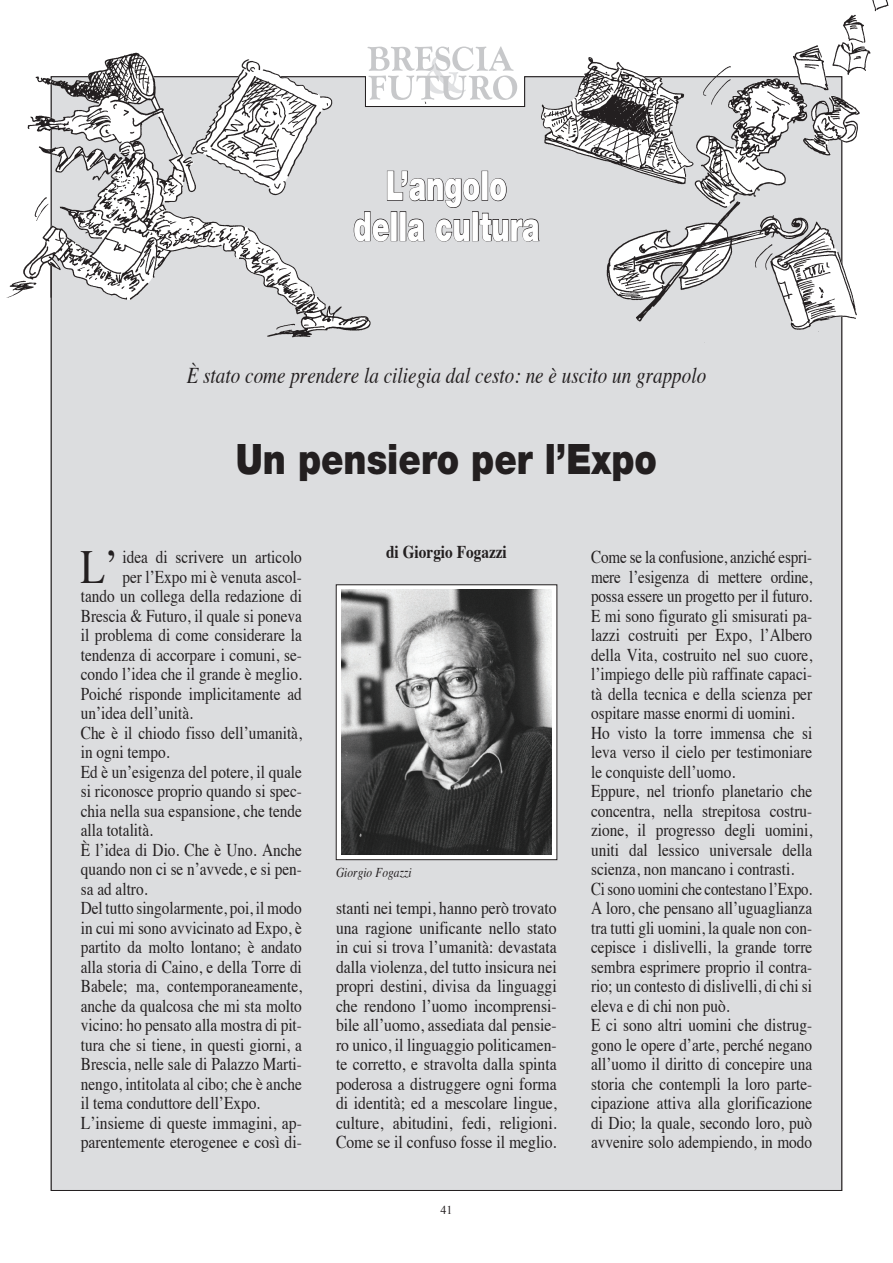
<style>
.page{position:relative;width:893px;height:1263px;background:#fff}
.page>*{position:absolute;margin:0;border:0;box-sizing:border-box;transform-origin:0 0}
.t1{font:47.4px "Times";color:#231f20;scale:.85 1}
.t2{font:900 42px "Helvetica Neue LT Std";color:#231f20;scale:.85 1}
.t3{font:900 40.5px/40.5px "Helvetica Neue LT Std";color:#fff;text-align:center;scale:.7 1}
.t4{font:italic 22.5px "Times";color:#231f20;scale:.85 1}
.t5{font:18px/19.5px "Times";color:#231f20;scale:.84 1}
.t6{font:18px "Times";color:#231f20;scale:.85 1}
.t7{font:18px/19.5px "Times";color:#231f20;text-align:justify;scale:.87 1}
.t8{font:700 18px "Times";color:#231f20;scale:.85 1}
.t9{font:italic 13.5px "Times";color:#231f20;scale:.85 1}
.t10{font:12px "Times New Roman";color:#231f20}
.s1{font-style:inherit}
</style>
<div class="page">
<div style="left:51px;top:357px;width:791px;height:834px;background:#dcdddf"></div>
<img style="left:6px;top:0;width:883px;height:357px">
<div style="left:336px;top:585px;width:221px;height:275px;background:#fff"></div>
<div style="left:336px;top:584px;width:221px;height:276px;border:1px solid #231f20"></div>
<img style="left:341px;top:590px;width:211px;height:265px">
<svg style="left:353px;top:170px;width:187px;height:72px;background:#c3c3c5"></svg>
<h3 class="t3" style="left:353px;top:165px;width:268px">L<span class="s1">’</span>angolo della cultura</h3>
<p class="t4" style="left:187px;top:355px;width:613px">È stato come prendere la ciliegia dal cesto: ne è uscito un grappolo</p>
<h2 class="t2" style="left:236px;top:434px;width:497px">Un pensiero per l’Expo</h2>
<h1 class="t1" style="left:80px;top:523px;width:46px">L’</h1>
<p class="t6" style="left:122px;top:540px;width:213px">idea di scrivere un articolo</p>
<p class="t6" style="left:122px;top:560px;width:213px">per l’Expo mi è venuta ascol-</p>
<p class="t6" style="left:81px;top:579px;width:262px">tando un collega della redazione di</p>
<p class="t6" style="left:81px;top:599px;width:262px">Brescia &amp; Futuro, il quale si poneva</p>
<p class="t6" style="left:81px;top:618px;width:262px">il problema di come considerare la</p>
<p class="t6" style="left:81px;top:638px;width:262px">tendenza di accorpare i comuni, se-</p>
<p class="t6" style="left:81px;top:657px;width:262px">condo l’idea che il grande è meglio.</p>
<p class="t6" style="left:81px;top:677px;width:262px">Poiché risponde implicitamente ad</p>
<p class="t6" style="left:81px;top:696px;width:133px">un’idea dell’unità.</p>
<p class="t6" style="left:81px;top:716px;width:262px">Che è il chiodo fisso dell’umanità,</p>
<p class="t6" style="left:81px;top:735px;width:106px">in ogni tempo.</p>
<p class="t6" style="left:81px;top:755px;width:262px">Ed è un’esigenza del potere, il quale</p>
<p class="t6" style="left:81px;top:774px;width:262px">si riconosce proprio quando si spec-</p>
<p class="t6" style="left:81px;top:794px;width:262px">chia nella sua espansione, che tende</p>
<p class="t6" style="left:81px;top:813px;width:86px">alla totalità.</p>
<p class="t6" style="left:81px;top:833px;width:262px">È l’idea di Dio. Che è Uno. Anche</p>
<p class="t6" style="left:81px;top:852px;width:262px">quando non ci se n’avvede, e si pen-</p>
<p class="t6" style="left:81px;top:872px;width:80px">sa ad altro.</p>
<p class="t6" style="left:81px;top:891px;width:262px">Del tutto singolarmente, poi, il modo</p>
<p class="t6" style="left:81px;top:911px;width:262px">in cui mi sono avvicinato ad Expo, è</p>
<p class="t6" style="left:81px;top:930px;width:262px">partito da molto lontano; è andato</p>
<p class="t6" style="left:81px;top:950px;width:262px">alla storia di Caino, e della Torre di</p>
<p class="t6" style="left:81px;top:969px;width:262px">Babele; ma, contemporaneamente,</p>
<p class="t6" style="left:81px;top:989px;width:262px">anche da qualcosa che mi sta molto</p>
<p class="t6" style="left:81px;top:1008px;width:262px">vicino: ho pensato alla mostra di pit-</p>
<p class="t6" style="left:81px;top:1028px;width:262px">tura che si tiene, in questi giorni, a</p>
<p class="t6" style="left:81px;top:1047px;width:262px">Brescia, nelle sale di Palazzo Marti-</p>
<p class="t6" style="left:81px;top:1067px;width:262px">nengo, intitolata al cibo; che è anche</p>
<p class="t6" style="left:81px;top:1086px;width:212px">il tema conduttore dell’Expo.</p>
<p class="t7" style="left:81px;top:1111px;width:256px">L’insieme di queste immagini, ap-</p>
<p class="t7" style="left:81px;top:1131px;width:256px">parentemente eterogenee e così di-</p>
<p class="t8" style="left:386px;top:534px;width:144px">di Giorgio Fogazzi</p>
<p class="t9" style="left:336px;top:860px;width:91px">Giorgio Fogazzi</p>
<p class="t7" style="left:336px;top:897px;width:255px">stanti nei tempi, hanno però trovato una ragione unificante nello stato in cui si trova l’umanità: devastata dalla violenza, del tutto insicura nei propri destini, divisa da linguaggi che rendono l’uomo incomprensi&shy;bile all’uomo, assediata dal pensie&shy;ro unico, il linguaggio politicamen&shy;te corretto, e stravolta dalla spinta poderosa a distruggere ogni forma di identità; ed a mescolare lingue, culture, abitudini, fedi, religioni.<br>Come se il confuso fosse il meglio.</p>
<p class="t10" style="left:440px;top:1202px;width:13px">41</p>
<p class="t5" style="left:591px;top:546px;width:265px">Come se la confusione, anziché espri&shy;mere l’esigenza di mettere ordine, possa essere un progetto per il futuro.<br>E mi sono figurato gli smisurati pa&shy;lazzi costruiti per Expo, l’Albero della Vita, costruito nel suo cuore, l’impiego delle più raffinate capaci&shy;tà della tecnica e della scienza per ospitare masse enormi di uomini.<br>Ho visto la torre immensa che si leva verso il cielo per testimoniare le conquiste dell’uomo.<br>Eppure, nel trionfo planetario che concentra, nella strepitosa costru&shy;zione, il progresso degli uomini, uniti dal lessico universale della scienza, non mancano i contrasti.<br>Ci sono uomini che contestano l’Expo.<br>A loro, che pensano all’uguaglianza tra tutti gli uomini, la quale non con&shy;cepisce i dislivelli, la grande torre sembra esprimere proprio il contra&shy;rio; un contesto di dislivelli, di chi si eleva e di chi non può.<br>E ci sono altri uomini che distrug&shy;gono le opere d’arte, perché negano all’uomo il diritto di concepire una storia che contempli la loro parte&shy;cipazione attiva alla glorificazione di Dio; la quale, secondo loro, può avvenire solo adempiendo, in modo</p>
</div>
